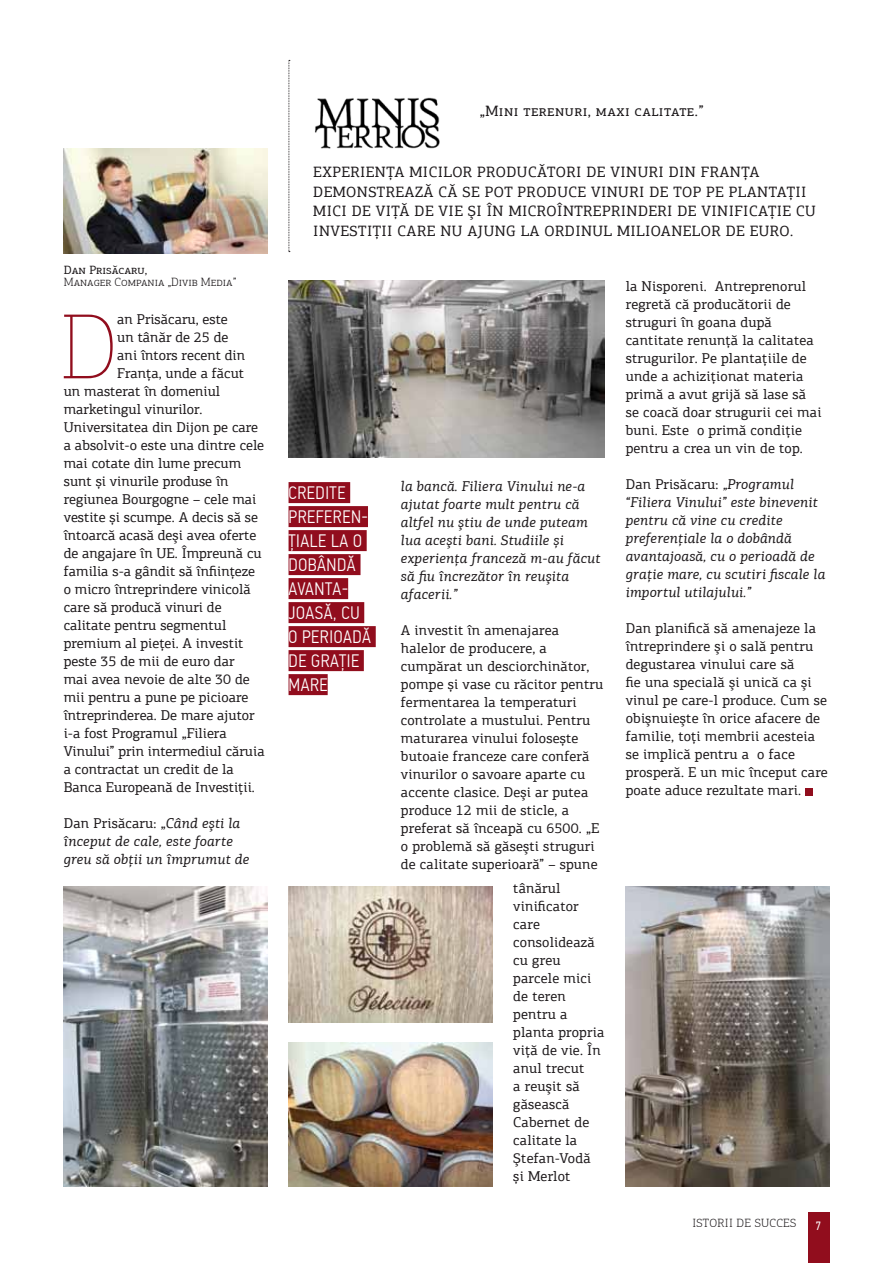
<style>
.page{position:relative;width:893px;height:1263px;background:#fff}
.page>*{position:absolute;margin:0;border:0;box-sizing:border-box;transform-origin:0 0}
.t1{font:100 93.45px "PF Agora Slab Pro";color:#910d1d}
.t2{font:300 18px/24px "PF Din Text Cond Pro";letter-spacing:.03em;color:#fff}
.t3{font:15px "PF Agora Slab Pro";letter-spacing:.03em;color:#1b1719}
.t4{font:14.25px/18px "PF Agora Slab Pro";letter-spacing:.01em;color:#1b1719}
.t5{font:italic 14.25px/18px "PF Agora Slab Pro";letter-spacing:.01em;color:#1b1719}
.t6{font:300 12px "PF Agora Slab Pro";color:#1b1719}
.t7{font:300 12px "PF Agora Slab Pro";letter-spacing:.025em;color:#1b1719}
.t8{font:12px "PF Agora Slab Pro";color:#1b1719}
.t9{font:12px "PF Din Text Cond Pro";color:#fff}
.s1{font-style:normal}
</style>
<div class="page">
<div style="left:808px;top:1212px;width:21px;height:51px;background:#910d1d"></div>
<svg style="left:289px;top:60px;width:1px;height:192px"></svg>
<div style="left:805px;top:788px;width:8px;height:7px;background:#910d1d"></div>
<img style="left:289px;top:281px;width:315px;height:176px">
<div style="left:289px;top:482px;width:61px;height:21px;background:#910d1d"></div>
<div style="left:289px;top:506px;width:79px;height:21px;background:#910d1d"></div>
<div style="left:289px;top:530px;width:78px;height:21px;background:#910d1d"></div>
<div style="left:289px;top:554px;width:71px;height:21px;background:#910d1d"></div>
<div style="left:289px;top:578px;width:59px;height:21px;background:#910d1d"></div>
<div style="left:289px;top:602px;width:75px;height:21px;background:#910d1d"></div>
<div style="left:289px;top:626px;width:87px;height:21px;background:#910d1d"></div>
<div style="left:289px;top:650px;width:75px;height:21px;background:#910d1d"></div>
<div style="left:289px;top:674px;width:39px;height:21px;background:#910d1d"></div>
<img style="left:289px;top:1043px;width:203px;height:143px">
<img style="left:626px;top:887px;width:203px;height:299px">
<img style="left:64px;top:887px;width:203px;height:299px">
<img style="left:289px;top:887px;width:203px;height:135px">
<img style="left:64px;top:149px;width:203px;height:104px">
<img style="left:314px;top:97px;width:126px;height:52px">
<p class="t8" style="left:64px;top:263px;width:85px">Dan Prisăcaru,</p>
<p class="t6" style="left:64px;top:275px;width:174px">Manager Compania „Divib Media”</p>
<h1 class="t1" style="left:60px;top:293px;width:59px">D</h1>
<p class="t4" style="left:117px;top:310px;width:112px">an Prisăcaru, este</p>
<p class="t4" style="left:117px;top:328px;width:113px">un tânăr de 25 de</p>
<p class="t4" style="left:117px;top:346px;width:129px">ani întors recent din</p>
<p class="t4" style="left:117px;top:364px;width:128px">Franţa, unde a făcut</p>
<p class="t4" style="left:64px;top:382px;width:158px">un masterat în domeniul</p>
<p class="t4" style="left:64px;top:400px;width:140px">marketingul vinurilor.</p>
<p class="t4" style="left:64px;top:418px;width:196px">Universitatea din Dijon pe care</p>
<p class="t4" style="left:64px;top:436px;width:202px">a absolvit-o este una dintre cele</p>
<p class="t4" style="left:64px;top:454px;width:179px">mai cotate din lume precum</p>
<p class="t4" style="left:64px;top:472px;width:166px">sunt și vinurile produse în</p>
<p class="t4" style="left:64px;top:490px;width:194px">regiunea Bourgogne – cele mai</p>
<p class="t4" style="left:64px;top:508px;width:196px">vestite și scumpe. A decis să se</p>
<p class="t4" style="left:64px;top:526px;width:194px">întoarcă acasă deşi avea oferte</p>
<p class="t4" style="left:64px;top:544px;width:199px">de angajare în UE. Împreună cu</p>
<p class="t4" style="left:64px;top:562px;width:193px">familia s-a gândit să înfiinţeze</p>
<p class="t4" style="left:64px;top:580px;width:189px">o micro întreprindere vinicolă</p>
<p class="t4" style="left:64px;top:598px;width:159px">care să producă vinuri de</p>
<p class="t4" style="left:64px;top:616px;width:164px">calitate pentru segmentul</p>
<p class="t4" style="left:64px;top:634px;width:181px">premium al pieţei. A investit</p>
<p class="t4" style="left:64px;top:652px;width:172px">peste 35 de mii de euro dar</p>
<p class="t4" style="left:64px;top:670px;width:187px">mai avea nevoie de alte 30 de</p>
<p class="t4" style="left:64px;top:688px;width:186px">mii pentru a pune pe picioare</p>
<p class="t4" style="left:64px;top:706px;width:192px">întreprinderea. De mare ajutor</p>
<p class="t4" style="left:64px;top:724px;width:164px">i-a fost Programul „Filiera</p>
<p class="t4" style="left:64px;top:742px;width:202px">Vinului” prin intermediul căruia</p>
<p class="t4" style="left:64px;top:760px;width:171px">a contractat un credit de la</p>
<p class="t4" style="left:64px;top:778px;width:193px">Banca Europeană de Investiţii.</p>
<p class="t5" style="left:64px;top:814px;width:187px"><span class="s1">Dan Prisăcaru: „</span>Când eşti la început de cale, este foarte greu să obţii un împrumut de</p>
<p class="t3" style="left:480px;top:102px;width:225px">„Mini terenuri, maxi calitate.”</p>
<p class="t3" style="left:313px;top:163px;width:29px">Experie</p>
<p class="t3" style="left:375px;top:163px;width:45px">nţa micilor</p>
<p class="t3" style="left:477px;top:163px;width:11px">produc</p>
<p class="t3" style="left:537px;top:163px;width:28px">ători</p>
<p class="t3" style="left:586px;top:163px;width:61px">de vinuri</p>
<p class="t3" style="left:669px;top:163px;width:90px">di n Franţa</p>
<p class="t3" style="left:313px;top:182px;width:12px">demo</p>
<p class="t3" style="left:357px;top:182px;width:40px">nstrea</p>
<p class="t3" style="left:415px;top:182px;width:114px">ză că se pot produce</p>
<p class="t3" style="left:591px;top:182px;width:37px">vinuri</p>
<p class="t3" style="left:649px;top:182px;width:90px">de toppepla</p>
<p class="t3" style="left:757px;top:182px;width:44px">ntaţii</p>
<p class="t3" style="left:313px;top:202px;width:10px">mici</p>
<p class="t3" style="left:352px;top:202px;width:96px">de viţă de vie</p>
<p class="t3" style="left:468px;top:202px;width:51px">şi în microî</p>
<p class="t3" style="left:563px;top:202px;width:30px">ntrepri</p>
<p class="t3" style="left:626px;top:202px;width:21px">nderi</p>
<p class="t3" style="left:677px;top:202px;width:60px">de vinifica</p>
<p class="t3" style="left:768px;top:202px;width:39px">ţie cu</p>
<p class="t3" style="left:313px;top:221px;width:28px">inves</p>
<p class="t3" style="left:358px;top:221px;width:50px">tiţii care</p>
<p class="t3" style="left:440px;top:221px;width:114px">nu ajung la ordi</p>
<p class="t3" style="left:581px;top:221px;width:46px">nul milioa</p>
<p class="t3" style="left:671px;top:221px;width:22px">nelor</p>
<p class="t3" style="left:726px;top:221px;width:35px">de euro</p>
<p class="t3" style="left:790px;top:221px;width:5px">.</p>
<p class="t2" style="left:289px;top:481px;width:84px">CREDITE<br>PREFEREN-<br>ŢIALE LA O<br>DOBÂNDĂ<br>AVANTA-<br>JOASĂ, CU<br>O PERIOADĂ<br>DE GRAŢIE<br>MARE</p>
<p class="t5" style="left:401px;top:477px;width:201px">la bancă. Filiera Vinului ne-a ajutat foarte mult pentru că altfel nu ştiu de unde puteam lua aceşti bani. Studiile și experienţa franceză m-au făcut să fiu încrezător în reuşita afacerii.”</p>
<p class="t4" style="left:401px;top:621px;width:204px">A investit în amenajarea halelor de producere, a cumpărat un desciorchinător, pompe și vase cu răcitor pentru fermentarea la temperaturi controlate a mustului. Pentru maturarea vinului folosește butoaie franceze care conferă vinurilor o savoare aparte cu accente clasice. Deşi ar putea produce 12 mii de sticle, a preferat să înceapă cu 6500. „E o problemă să găseşti struguri de calitate superioară” – spune</p>
<p class="t4" style="left:513px;top:879px;width:93px">tânărul vinificator care consolidează cu greu parcele mici de teren pentru a planta propria viţă de vie. În anul trecut<br>a reuşit să găsească<br>Cabernet de calitate la<br>Ştefan-Vodă și Merlot</p>
<p class="t4" style="left:626px;top:277px;width:197px">la Nisporeni. Antreprenorul regretă că producătorii de struguri în goana după cantitate renunţă la calitatea strugurilor. Pe plantaţiile de unde a achiziţionat materia primă a avut grijă să lase să se coacă doar strugurii cei mai buni. Este o primă condiţie pentru a crea un vin de top.</p>
<p class="t5" style="left:626px;top:475px;width:201px"><span class="s1">Dan Prisăcaru:</span> „Programul “Filiera Vinului” este binevenit pentru că vine cu credite preferenţiale la o dobândă avantajoasă, cu o perioadă de graţie mare, cu scutiri fiscale la importul utilajului.”</p>
<p class="t4" style="left:626px;top:619px;width:204px">Dan planifică să amenajeze la întreprindere şi o sală pentru degustarea vinului care să<br>fie una specială şi unică ca şi vinul pe care-l produce. Cum se obişnuieşte în orice afacere de familie, toţi membrii acesteia se implică pentru a o face prosperă. E un mic început care poate aduce rezultate mari.</p>
<p class="t7" style="left:692px;top:1216px;width:105px">Istorii de succes</p>
<p class="t9" style="left:816px;top:1218px;width:7px">7</p>
</div>
